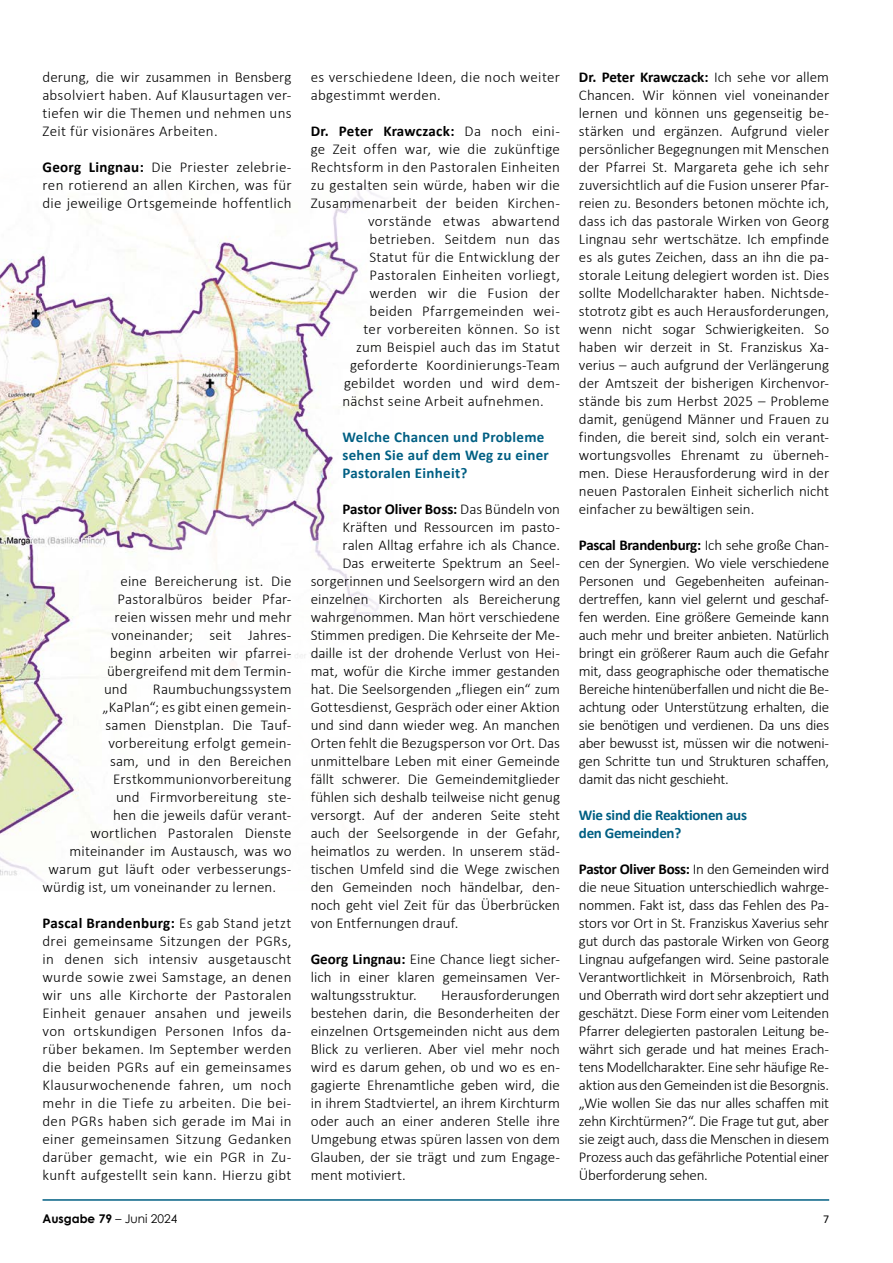
<style>
.page{position:relative;width:893px;height:1263px;background:#fff}
.page>*{position:absolute;margin:0;border:0;box-sizing:border-box;transform-origin:0 0}
.t1{font:300 15px/18px "Calibri";letter-spacing:.01em;color:#000;text-align:justify}
.t2{font:700 15px/18px "Calibri";letter-spacing:.02em;color:#005f83}
.t3{font:700 15px "Calibri";color:#000}
.t4{font:700 15px/18px "Calibri";letter-spacing:-.02em;color:#005f83}
.t5{font:700 12px "Century Gothic";color:#000}
.t6{font:12px "Calibri";color:#000}
.s1{font-weight:700}
.s2{font-weight:300}
.s3{font-weight:400}
</style>
<div class="page">
<hr style="left:43px;top:1199px;width:786px;height:2px;background:#005f83">
<img style="left:0;top:185px;width:382px;height:700px">
<div style="left:62px;top:496px;width:384px;height:440px;background:#fff;border-radius:50%"></div>
<p class="t1" style="left:43px;top:68px;width:251px">derung, die wir zusammen in Bensberg absolviert haben. Auf Klausurtagen ver&shy;tiefen wir die Themen und nehmen uns Zeit für visionäres Arbeiten.</p>
<p class="t1" style="left:43px;top:158px;width:251px"><span class="s1">Georg Lingnau:</span> Die Priester zelebrie&shy;ren rotierend an allen Kirchen, was für die jeweilige Ortsgemeinde hoffentlich</p>
<p class="t1" style="left:121px;top:572px;width:172px">eine Bereicherung ist. Die</p>
<p class="t1" style="left:118px;top:590px;width:175px">Pastoralbüros beider Pfar-</p>
<p class="t1" style="left:115px;top:608px;width:179px">reien wissen mehr und mehr</p>
<p class="t1" style="left:112px;top:626px;width:180px">voneinander; seit Jahres-</p>
<p class="t1" style="left:110px;top:644px;width:182px">beginn arbeiten wir pfarrei-</p>
<p class="t1" style="left:107px;top:662px;width:186px">übergreifend mit dem Termin-</p>
<p class="t1" style="left:104px;top:680px;width:25px">und</p>
<p class="t1" style="left:153px;top:680px;width:140px">Raumbuchungssystem</p>
<p class="t1" style="left:103px;top:698px;width:190px">„KaPlan“; es gibt einen gemein-</p>
<p class="t1" style="left:106px;top:716px;width:186px">samen Dienstplan. Die Tauf-</p>
<p class="t1" style="left:109px;top:734px;width:184px">vorbereitung erfolgt gemein-</p>
<p class="t1" style="left:110px;top:752px;width:183px">sam, und in den Bereichen</p>
<p class="t1" style="left:113px;top:770px;width:180px">Erstkommunionvorbereitung</p>
<p class="t1" style="left:116px;top:788px;width:177px">und Firmvorbereitung ste-</p>
<p class="t1" style="left:113px;top:806px;width:180px">hen die jeweils dafür verant-</p>
<p class="t1" style="left:90px;top:824px;width:203px">wortlichen Pastoralen Dienste</p>
<p class="t1" style="left:69px;top:842px;width:223px">miteinander im Austausch, was wo</p>
<p class="t1" style="left:48px;top:860px;width:243px">warum gut läuft oder verbesserungs-</p>
<p class="t1" style="left:42px;top:878px;width:235px">würdig ist, um voneinander zu lernen.</p>
<p class="t1" style="left:42px;top:914px;width:251px"><span class="s1">Pascal Brandenburg:</span> Es gab Stand jetzt drei gemeinsame Sitzungen der PGRs, in denen sich intensiv ausgetauscht wurde sowie zwei Samstage, an denen wir uns alle Kirchorte der Pastoralen Einheit genauer ansahen und jeweils von ortskundigen Personen Infos da&shy;rüber bekamen. Im September werden die beiden PGRs auf ein gemeinsames Klausurwochenende fahren, um noch mehr in die Tiefe zu arbeiten. Die bei&shy;den PGRs haben sich gerade im Mai in einer gemeinsamen Sitzung Gedanken darüber gemacht, wie ein PGR in Zu&shy;kunft aufgestellt sein kann. Hierzu gibt</p>
<p class="t1" style="left:311px;top:68px;width:251px">es verschiedene Ideen, die noch weiter abgestimmt werden.</p>
<p class="t3" style="left:311px;top:120px;width:251px">Dr. Peter Krawczack: <span class="s2">Da noch eini-</span></p>
<p class="t1" style="left:311px;top:140px;width:251px">ge Zeit offen war, wie die zukünftige</p>
<p class="t1" style="left:311px;top:158px;width:251px">Rechtsform in den Pastoralen Einheiten</p>
<p class="t1" style="left:311px;top:176px;width:251px">zu gestalten sein würde, haben wir die</p>
<p class="t1" style="left:311px;top:194px;width:251px">Zusammenarbeit der beiden Kirchen-</p>
<p class="t1" style="left:368px;top:212px;width:194px">vorstände etwas abwartend</p>
<p class="t1" style="left:369px;top:230px;width:192px">betrieben. Seitdem nun das</p>
<p class="t1" style="left:369px;top:248px;width:192px">Statut für die Entwicklung der</p>
<p class="t1" style="left:369px;top:266px;width:192px">Pastoralen Einheiten vorliegt,</p>
<p class="t1" style="left:369px;top:284px;width:192px">werden wir die Fusion der</p>
<p class="t1" style="left:369px;top:302px;width:192px">beiden Pfarrgemeinden wei-</p>
<p class="t1" style="left:363px;top:320px;width:198px">ter vorbereiten können. So ist</p>
<p class="t1" style="left:356px;top:338px;width:205px">zum Beispiel auch das im Statut</p>
<p class="t1" style="left:350px;top:356px;width:212px">geforderte Koordinierungs-Team</p>
<p class="t1" style="left:344px;top:374px;width:217px">gebildet worden und wird dem-</p>
<p class="t1" style="left:342px;top:392px;width:203px">nächst seine Arbeit aufnehmen.</p>
<p class="t2" style="left:342px;top:428px;width:208px">Welche Chancen und Probleme sehen Sie auf dem Weg zu einer<br>Pastoralen Einheit?</p>
<p class="t3" style="left:342px;top:498px;width:219px">Pastor Oliver Boss: <span class="s2">Das Bündeln von</span></p>
<p class="t1" style="left:342px;top:518px;width:219px">Kräften und Ressourcen im pasto-</p>
<p class="t1" style="left:342px;top:536px;width:219px">ralen Alltag erfahre ich als Chance.</p>
<p class="t1" style="left:342px;top:554px;width:219px">Das erweiterte Spektrum an Seel-</p>
<p class="t1" style="left:311px;top:572px;width:251px">sorgerinnen und Seelsorgern wird an den</p>
<p class="t1" style="left:311px;top:590px;width:251px">einzelnen Kirchorten als Bereicherung</p>
<p class="t1" style="left:311px;top:608px;width:251px">wahrgenommen. Man hört verschiedene</p>
<p class="t1" style="left:311px;top:626px;width:251px">Stimmen predigen. Die Kehrseite der Me-</p>
<p class="t1" style="left:311px;top:644px;width:251px">daille ist der drohende Verlust von Hei-</p>
<p class="t1" style="left:311px;top:662px;width:251px">mat, wofür die Kirche immer gestanden</p>
<p class="t1" style="left:311px;top:680px;width:251px">hat. Die Seelsorgenden „fliegen ein“ zum</p>
<p class="t1" style="left:311px;top:698px;width:251px">Gottesdienst, Gespräch oder einer Aktion</p>
<p class="t1" style="left:311px;top:716px;width:251px">und sind dann wieder weg. An manchen</p>
<p class="t1" style="left:311px;top:734px;width:251px">Orten fehlt die Bezugsperson vor Ort. Das</p>
<p class="t1" style="left:311px;top:752px;width:251px">unmittelbare Leben mit einer Gemeinde</p>
<p class="t1" style="left:311px;top:770px;width:251px">fällt schwerer. Die Gemeindemitglieder</p>
<p class="t1" style="left:311px;top:788px;width:251px">fühlen sich deshalb teilweise nicht genug</p>
<p class="t1" style="left:311px;top:806px;width:251px">versorgt. Auf der anderen Seite steht</p>
<p class="t1" style="left:311px;top:824px;width:251px">auch der Seelsorgende in der Gefahr,</p>
<p class="t1" style="left:311px;top:842px;width:251px">heimatlos zu werden. In unserem städ-</p>
<p class="t1" style="left:311px;top:860px;width:251px">tischen Umfeld sind die Wege zwischen</p>
<p class="t1" style="left:311px;top:878px;width:251px">den Gemeinden noch händelbar, den-</p>
<p class="t1" style="left:311px;top:896px;width:251px">noch geht viel Zeit für das Überbrücken</p>
<p class="t1" style="left:311px;top:914px;width:149px">von Entfernungen drauf.</p>
<p class="t1" style="left:311px;top:950px;width:251px"><span class="s1">Georg Lingnau:</span> Eine Chance liegt sicher&shy;lich in einer klaren gemeinsamen Ver&shy;waltungsstruktur.</p>
<p class="t1" style="left:311px;top:986px;width:251px;text-indent:131px">Herausforderungen bestehen darin, die Besonderheiten der einzelnen Ortsgemeinden nicht aus dem Blick zu verlieren. Aber viel mehr noch wird es darum gehen, ob und wo es en&shy;gagierte Ehrenamtliche geben wird, die in ihrem Stadtviertel, an ihrem Kirchturm oder auch an einer anderen Stelle ihre Umgebung etwas spüren lassen von dem Glauben, der sie trägt und zum Engage&shy;ment motiviert.</p>
<p class="t1" style="left:579px;top:68px;width:252px"><span class="s1">Dr. Peter Krawczack:</span> Ich sehe vor allem Chancen. Wir können viel voneinander lernen und können uns gegenseitig be&shy;stärken und ergänzen. Aufgrund vieler persönlicher Begegnungen mit Menschen der Pfarrei St. Margareta gehe ich sehr zuversichtlich auf die Fusion unserer Pfar&shy;reien zu. Besonders betonen möchte ich, dass ich das pastorale Wirken von Georg Lingnau sehr wertschätze. Ich empfinde es als gutes Zeichen, dass an ihn die pa&shy;storale Leitung delegiert worden ist. Dies sollte Modellcharakter haben. Nichtsde&shy;stotrotz gibt es auch Herausforderungen, wenn nicht sogar Schwierigkeiten. So haben wir derzeit in St. Franziskus Xa&shy;verius – auch aufgrund der Verlängerung der Amtszeit der bisherigen Kirchenvor&shy;stände bis zum Herbst 2025 – Probleme damit, genügend Männer und Frauen zu finden, die bereit sind, solch ein verant&shy;wortungsvolles Ehrenamt zu überneh&shy;men. Diese Herausforderung wird in der neuen Pastoralen Einheit sicherlich nicht einfacher zu bewältigen sein.</p>
<p class="t1" style="left:579px;top:536px;width:252px"><span class="s1">Pascal Brandenburg:</span> Ich sehe große Chan&shy;cen der Synergien. Wo viele verschiedene Personen und Gegebenheiten aufeinan&shy;dertreffen, kann viel gelernt und geschaf&shy;fen werden. Eine größere Gemeinde kann auch mehr und breiter anbieten. Natürlich bringt ein größerer Raum auch die Gefahr mit, dass geographische oder thematische Bereiche hintenüberfallen und nicht die Be&shy;achtung oder Unterstützung erhalten, die sie benötigen und verdienen. Da uns dies aber bewusst ist, müssen wir die notweni&shy;gen Schritte tun und Strukturen schaffen, damit das nicht geschieht.</p>
<p class="t4" style="left:579px;top:806px;width:170px">Wie sind die Reaktionen aus den Gemeinden?</p>
<p class="t1" style="left:579px;top:860px;width:252px"><span class="s1">Pastor Oliver Boss:</span> In den Gemeinden wird die neue Situation unterschiedlich wahrge&shy;nommen. Fakt ist, dass das Fehlen des Pa&shy;stors vor Ort in St. Franziskus Xaverius sehr gut durch das pastorale Wirken von Georg Lingnau aufgefangen wird. Seine pastorale Verantwortlichkeit in Mörsenbroich, Rath und Oberrath wird dort sehr akzeptiert und geschätzt. Diese Form einer vom Leitenden Pfarrer delegierten pastoralen Leitung be&shy;währt sich gerade und hat meines Erach&shy;tens Modellcharakter. Eine sehr häufige Re&shy;aktion aus den Gemeinden ist die Besorgnis. „Wie wollen Sie das nur alles schaffen mit zehn Kirchtürmen?“. Die Frage tut gut, aber sie zeigt auch, dass die Menschen in diesem Prozess auch das gefährliche Potential einer Überforderung sehen.</p>
<p class="t5" style="left:43px;top:1210px;width:136px">Ausgabe 79 <span class="s3">– Juni 2024</span></p>
<p class="t6" style="left:823px;top:1211px;width:8px">7</p>
</div>
